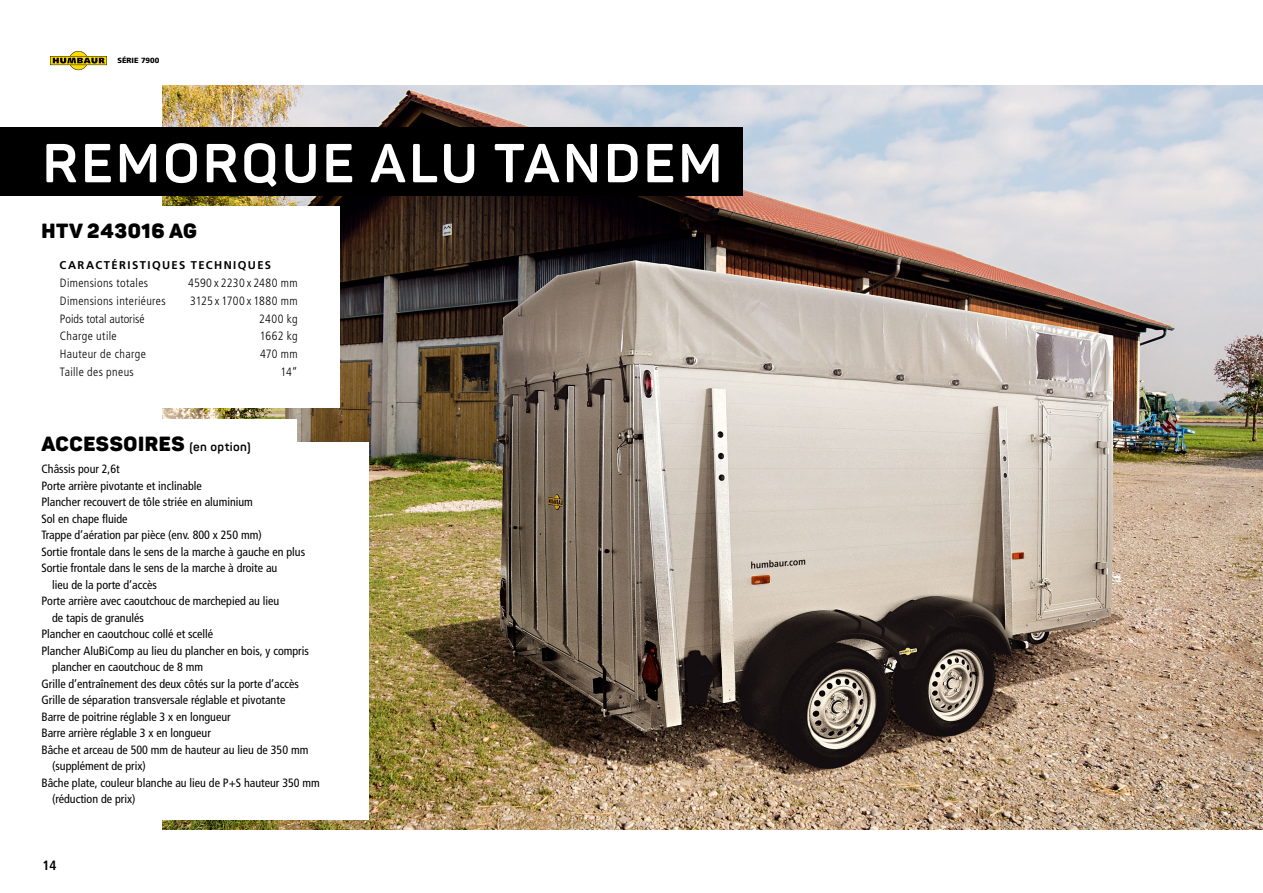
<style>
.page{position:relative;width:1263px;height:893px;background:#fff}
.page>*{position:absolute;margin:0;border:0;box-sizing:border-box;transform-origin:0 0}
.t1{font:700 54px "Panton";letter-spacing:.05em;color:#fff}
.t2{font:900 20.25px "Panton";letter-spacing:.03em;color:#000}
.t3{font:13.5px "Frutiger LT 67 Bd Cn";color:#000}
.t4{font:12px "Frutiger LT 57 Cn";color:#000}
.t5{font:12px "Frutiger LT 47 Lt Cn";letter-spacing:.03em;color:#000}
.t6{font:12px "Frutiger LT 47 Lt Cn";color:#000}
.t7{font:11.25px "Frutiger LT 65 Bd";letter-spacing:.125em;color:#000}
.t8{font:7.5px "Frutiger LT 75 Blk";color:#000}
.s1{font-weight:700;font-size:12px}
</style>
<div class="page">
<svg style="left:50px;top:51px;width:57px;height:19px"></svg>
<img style="left:162px;top:85px;width:1101px;height:744px">
<div style="left:29px;top:442px;width:340px;height:378px;background:#fff"></div>
<div style="left:0;top:128px;width:742px;height:68px;background:#000"></div>
<div style="left:29px;top:206px;width:311px;height:42px;background:#fff"></div>
<div style="left:43px;top:247px;width:297px;height:161px;background:#fff"></div>
<div style="left:29px;top:420px;width:268px;height:42px;background:#fff"></div>
<p class="t8" style="left:117px;top:56px;width:43px">SÉRIE 7900</p>
<h1 class="t1" style="left:42px;top:129px;width:682px">REMORQUE ALU TANDEM</h1>
<h2 class="t2" style="left:41px;top:217px;width:157px">HTV 243016 AG</h2>
<p class="t7" style="left:60px;top:258px;width:213px">CARACTÉRISTIQUES TECHNIQUES</p>
<p class="t5" style="left:60px;top:276px;width:90px">Dimensions totales</p>
<p class="t5" style="left:188px;top:276px;width:111px">4590 x 2230 x 2480 mm</p>
<p class="t5" style="left:60px;top:294px;width:107px">Dimensions interiéures</p>
<p class="t5" style="left:190px;top:294px;width:109px">3125 x 1700 x 1880 mm</p>
<p class="t6" style="left:60px;top:312px;width:86px">Poids total autorisé</p>
<p class="t5" style="left:259px;top:312px;width:40px">2400 kg</p>
<p class="t5" style="left:60px;top:329px;width:58px">Charge utile</p>
<p class="t5" style="left:260px;top:329px;width:39px">1662 kg</p>
<p class="t5" style="left:60px;top:347px;width:87px">Hauteur de charge</p>
<p class="t5" style="left:260px;top:347px;width:39px">470 mm</p>
<p class="t5" style="left:60px;top:365px;width:75px">Taille des pneus</p>
<p class="t5" style="left:280px;top:365px;width:19px">14“</p>
<h2 class="t2" style="left:41px;top:431px;width:211px">ACCESSOIRES <span class="s1">(en option)</span></h2>
<p class="t4" style="left:41px;top:462px;width:80px">Châssis pour 2,6t</p>
<p class="t4" style="left:41px;top:479px;width:162px">Porte arrière pivotante et inclinable</p>
<p class="t4" style="left:41px;top:495px;width:213px">Plancher recouvert de tôle striée en aluminium</p>
<p class="t4" style="left:41px;top:512px;width:88px">Sol en chape fluide</p>
<p class="t4" style="left:41px;top:528px;width:222px">Trappe d‘aération par pièce (env. 800 x 250 mm)</p>
<p class="t4" style="left:41px;top:545px;width:265px">Sortie frontale dans le sens de la marche à gauche en plus</p>
<p class="t4" style="left:41px;top:561px;width:237px">Sortie frontale dans le sens de la marche à droite au</p>
<p class="t4" style="left:52px;top:578px;width:106px">lieu de la porte d‘accès</p>
<p class="t4" style="left:41px;top:594px;width:239px">Porte arrière avec caoutchouc de marchepied au lieu</p>
<p class="t4" style="left:52px;top:611px;width:93px">de tapis de granulés</p>
<p class="t4" style="left:41px;top:627px;width:173px">Plancher en caoutchouc collé et scellé</p>
<p class="t4" style="left:41px;top:644px;width:269px">Plancher AluBiComp au lieu du plancher en bois, y compris</p>
<p class="t4" style="left:52px;top:660px;width:152px">plancher en caoutchouc de 8 mm</p>
<p class="t4" style="left:41px;top:677px;width:259px">Grille d‘entraînement des deux côtés sur la porte d‘accès</p>
<p class="t4" style="left:41px;top:693px;width:245px">Grille de séparation transversale réglable et pivotante</p>
<p class="t4" style="left:41px;top:710px;width:191px">Barre de poitrine réglable 3 x en longueur</p>
<p class="t4" style="left:41px;top:726px;width:171px">Barre arrière réglable 3 x en longueur</p>
<p class="t4" style="left:41px;top:743px;width:268px">Bâche et arceau de 500 mm de hauteur au lieu de 350 mm</p>
<p class="t4" style="left:52px;top:759px;width:95px">(supplément de prix)</p>
<p class="t4" style="left:41px;top:776px;width:280px">Bâche plate, couleur blanche au lieu de P+S hauteur 350 mm</p>
<p class="t4" style="left:52px;top:792px;width:85px">(réduction de prix)</p>
<p class="t3" style="left:43px;top:857px;width:16px">14</p>
</div>
